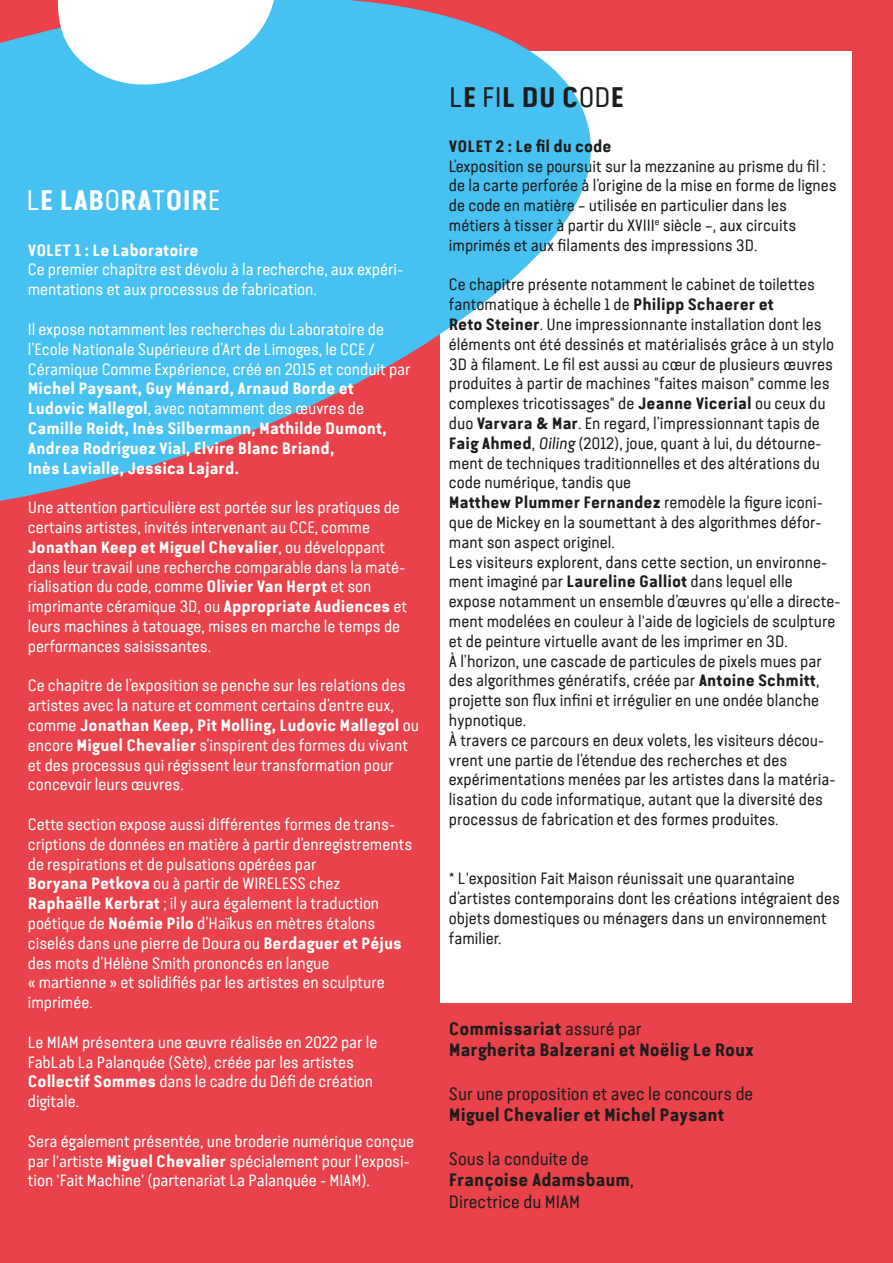
<style>
.page{position:relative;width:893px;height:1263px;background:#e9424b}
.page>*{position:absolute;margin:0;border:0;box-sizing:border-box;transform-origin:0 0}
.t1{font:700 28.5px "Van Condensed Pro";color:#fff}
.t2{font:700 28.5px "Van Condensed Pro";color:#1d1d1b}
.t3{font:18px/21.6px "Van Condensed Pro";color:#1d1d1b}
.t4{font:700 18px/21.6px "Van Condensed Pro";color:#1d1d1b}
.t5{font:16.5px/19.8px "Van Condensed Pro";color:#1d1d1b}
.t6{font:16.5px/19.8px "Van Condensed Pro";letter-spacing:-.005em;color:#fff}
.t7{font:700 16.5px/19.8px "Van Condensed Pro";letter-spacing:-.005em;color:#fff}
.t8{font:700 16.5px "Van Condensed Pro";color:#1d1d1b}
.s1{font-weight:400}
.s2{font-weight:700}
.s3{font-style:italic}
</style>
<div class="page">
<div style="left:440px;top:52px;width:412px;height:951px;background:#fff"></div>
<svg style="left:0;top:0;width:600px;height:501px;fill:#47c1f1"></svg>
<svg style="left:0;top:0;width:1px;height:152px"></svg>
<svg style="left:57px;top:0;width:227px;height:87px;background:#c9ecfa"></svg>
<h1 class="t1" style="left:27px;top:179px;width:196px"><span class="s1">L</span>E LAB<span class="s1">O</span>RA<span class="s1">T</span>OIR<span class="s1">E</span></h1>
<p class="t7" style="left:28px;top:239px;width:172px">VOLET 1 : Le Laboratoire</p>
<p class="t6" style="left:28px;top:259px;width:377px">Ce premier chapitre est dévolu à la recherche, aux expéri&shy;mentations et aux processus de fabrication.</p>
<p class="t6" style="left:28px;top:318px;width:384px">Il expose notamment les recherches du Laboratoire de l’Ecole Nationale Supérieure d’Art de Limoges, le CCE /<br>Céramique Comme Expérience, créé en 2015 et conduit par</p>
<p class="t7" style="left:28px;top:377px;width:361px">Michel Paysant, Guy Ménard, Arnaud Borde et Ludovic Mallegol<span class="s1">, avec notamment des œuvres de </span>Camille Reidt, Inès Silbermann, Mathilde Dumont, Andrea Rodríguez Vial, Elvire Blanc Briand,<br>Inès Lavialle, Jessica Lajard.</p>
<p class="t6" style="left:28px;top:496px;width:381px">Une attention particulière est portée sur les pratiques de certains artistes, invités intervenant au CCE, comme <span class="s2">Jonathan Keep et Miguel Chevalier</span>, ou développant dans leur travail une recherche comparable dans la maté&shy;rialisation du code, comme <span class="s2">Olivier Van Herpt</span> et son imprimante céramique 3D, ou <span class="s2">Appropriate Audiences</span> et leurs machines à tatouage, mises en marche le temps de performances saisissantes.</p>
<p class="t6" style="left:28px;top:674px;width:393px">Ce chapitre de l’exposition se penche sur les relations des artistes avec la nature et comment certains d’entre eux, comme <span class="s2">Jonathan Keep, Pit Molling, Ludovic Mallegol</span> ou encore <span class="s2">Miguel Chevalier</span> s’inspirent des formes du vivant et des processus qui régissent leur transformation pour concevoir leurs œuvres.</p>
<p class="t6" style="left:28px;top:813px;width:386px">Cette section expose aussi différentes formes de trans&shy;criptions de données en matière à partir d’enregistrements de respirations et de pulsations opérées par<br><span class="s2">Boryana Petkova</span> ou à partir de WIRELESS chez <span class="s2">Raphaëlle Kerbrat</span> ; il y aura également la traduction poétique de <span class="s2">Noémie Pilo</span> d’Haïkus en mètres étalons ciselés dans une pierre de Doura ou <span class="s2">Berdaguer et Péjus </span>des mots d’Hélène Smith prononcés en langue<br>« martienne » et solidifiés par les artistes en sculpture imprimée.</p>
<p class="t6" style="left:28px;top:1031px;width:351px">Le MIAM présentera une œuvre réalisée en 2022 par le FabLab La Palanquée (Sète), créée par les artistes <span class="s2">Collectif Sommes</span> dans le cadre du Défi de création digitale.</p>
<p class="t6" style="left:28px;top:1130px;width:388px">Sera également présentée, une broderie numérique conçue par l'artiste <span class="s2">Miguel Chevalier</span> spécialement pour l'exposi&shy;tion 'Fait Machine' (partenariat La Palanquée - MIAM).</p>
<h1 class="t2" style="left:449px;top:75px;width:177px"><span class="s1">L</span>E <span class="s1">FI</span>L DU C<span class="s1">OD</span>E</h1>
<p class="t8" style="left:449px;top:134px;width:164px">VOLET 2 : Le fil du code</p>
<p class="t5" style="left:449px;top:155px;width:389px">L’exposition se poursuit sur la mezzanine au prisme du fil : de la carte perforée à l’origine de la mise en forme de lignes de code en matière – utilisée en particulier dans les métiers à tisser à partir du XVIII<sup>e</sup> siècle –, aux circuits imprimés et aux filaments des impressions 3D.</p>
<p class="t5" style="left:449px;top:273px;width:393px">Ce chapitre présente notamment le cabinet de toilettes fantomatique à échelle 1 de <span class="s2">Philipp Schaerer et<br>Reto Steiner</span>. Une impressionnante installation dont les éléments ont été dessinés et matérialisés grâce à un stylo 3D à filament. Le fil est aussi au cœur de plusieurs œuvres produites à partir de machines "faites maison" comme les complexes tricotissages" de <span class="s2">Jeanne Vicerial</span> ou ceux du duo <span class="s2">Varvara &amp; Mar</span>. En regard, l’impressionnant tapis de <span class="s2">Faig Ahmed</span>, <span class="s3">Oiling</span> (2012), joue, quant à lui, du détourne&shy;ment de techniques traditionnelles et des altérations du code numérique, tandis que<br><span class="s2">Matthew Plummer Fernandez</span> remodèle la figure iconi&shy;que de Mickey en la soumettant à des algorithmes défor&shy;mant son aspect originel.<br>Les visiteurs explorent, dans cette section, un environne&shy;ment imaginé par <span class="s2">Laureline Galliot</span> dans lequel elle expose notamment un ensemble d’œuvres qu'elle a directe&shy;ment modelées en couleur à l'aide de logiciels de sculpture et de peinture virtuelle avant de les imprimer en 3D.<br>À l’horizon, une cascade de particules de pixels mues par des algorithmes génératifs, créée par <span class="s2">Antoine Schmitt</span>, projette son flux infini et irrégulier en une ondée blanche hypnotique.<br>À travers ce parcours en deux volets, les visiteurs décou&shy;vrent une partie de l’étendue des recherches et des expérimentations menées par les artistes dans la matéria&shy;lisation du code informatique, autant que la diversité des processus de fabrication et des formes produites.</p>
<p class="t5" style="left:449px;top:867px;width:393px">* L'exposition Fait Maison réunissait une quarantaine d’artistes contemporains dont les créations intégraient des objets domestiques ou ménagers dans un environnement familier.</p>
<p class="t4" style="left:449px;top:1016px;width:307px">Commissariat <span class="s1">assuré par<br></span>Margherita Balzerani et Noëlig Le Roux</p>
<p class="t3" style="left:449px;top:1081px;width:306px">Sur une proposition et avec le concours de</p>
<p class="t4" style="left:449px;top:1103px;width:277px">Miguel Chevalier et Michel Paysant</p>
<p class="t3" style="left:449px;top:1146px;width:187px">Sous la conduite de<br><span class="s2">Françoise Adamsbaum</span>,<br>Directrice du MIAM</p>
</div>
